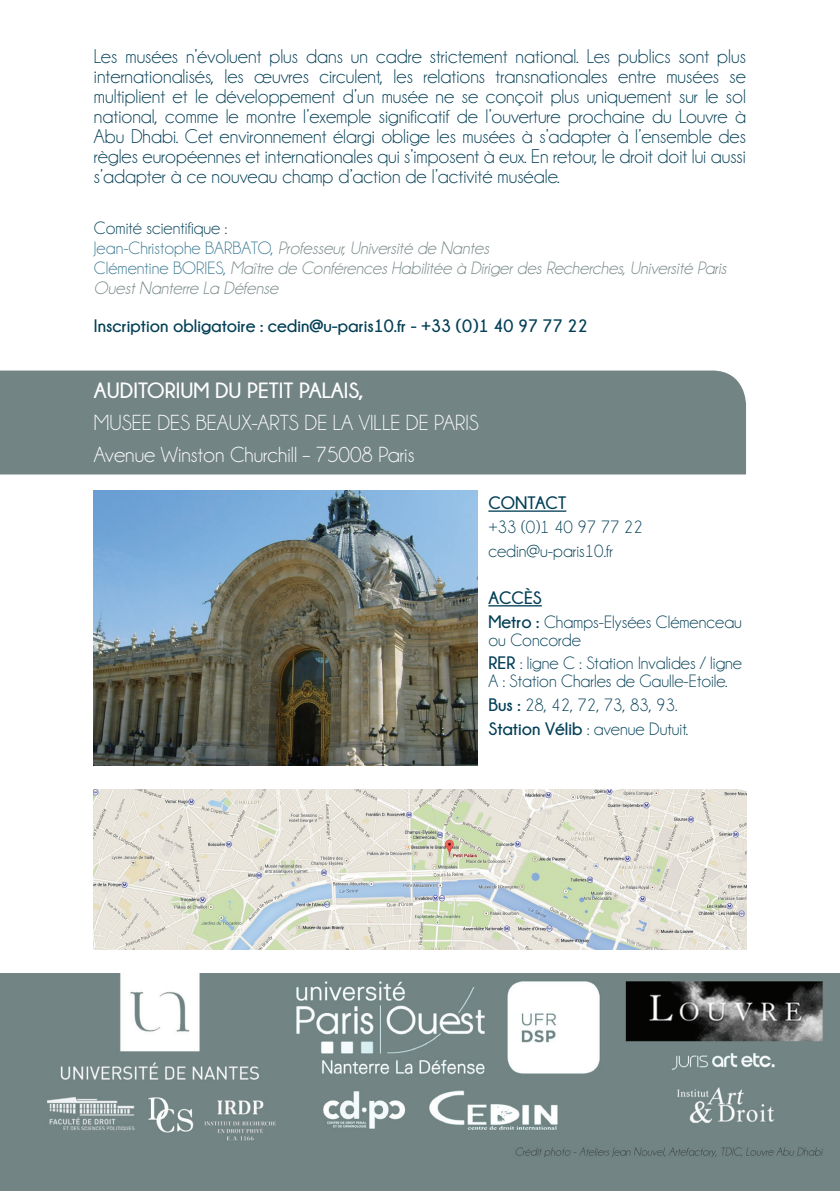
<style>
.page{position:relative;width:840px;height:1191px;background:#fff}
.page>*{position:absolute;margin:0;border:0;box-sizing:border-box;transform-origin:0 0}
.t1{font:22px/32px "Champagne&Limousines";color:#fff}
.t2{font:700 22px "Champagne&Limousines";color:#fff}
.t3{font:20px/20px "Champagne&Limousines";color:#033f56;text-align:justify}
.t4{font:18px/23.6px "Champagne&Limousines";color:#033f56}
.t5{font:italic 18px/20px "Champagne&Limousines";color:#738484}
.t6{font:700 18px "Champagne&Limousines";color:#033f56}
.s1{font-style:normal;color:#033f56}
.s2{font-style:normal;color:#3b7992}
.s3{font-weight:700}
</style>
<div class="page">
<div style="left:0;top:370px;width:745px;height:104px;background:#738484"></div>
<hr style="left:488px;top:510px;width:78px;height:2px;background:#033f56">
<hr style="left:488px;top:605px;width:53px;height:1px;background:#033f56">
<img style="left:0;top:973px;width:839px;height:218px">
<img style="left:94px;top:490px;width:383px;height:276px">
<img style="left:94px;top:789px;width:651px;height:160px">
<p class="t3" style="left:94px;top:46px;width:653px">Les musées n’évoluent plus dans un cadre strictement national. Les publics sont plus internationalisés, les œuvres circulent, les relations transnationales entre musées se multiplient et le développement d’un musée ne se conçoit plus uniquement sur le sol national, comme le montre l’exemple significatif de l’ouverture prochaine du Louvre à Abu Dhabi. Cet environnement élargi oblige les musées à s’adapter à l’ensemble des règles européennes et internationales qui s’imposent à eux. En retour, le droit doit lui aussi s’adapter à ce nouveau champ d’action de l’activité muséale.</p>
<p class="t5" style="left:94px;top:218px;width:633px"><span class="s1">Comité scientifique :<br></span><span class="s2">Jean-Christophe BARBATO,</span> Professeur, Université de Nantes<br><span class="s2">Clémentine BORIES,</span> Maître de Conférences Habilitée à Diriger des Recherches, Université Paris Ouest Nanterre La Défense</p>
<p class="t6" style="left:94px;top:316px;width:495px">Inscription obligatoire : cedin@u-paris10.fr - +33 (0)1 40 97 77 22</p>
<p class="t2" style="left:94px;top:378px;width:271px">AUDITORIUM DU PETIT PALAIS,</p>
<p class="t1" style="left:94px;top:407px;width:386px">MUSEE DES BEAUX-ARTS DE LA VILLE DE PARIS<br>Avenue Winston Churchill – 75008 Paris</p>
<p class="t6" style="left:488px;top:493px;width:79px">CONTACT</p>
<p class="t4" style="left:488px;top:515px;width:156px">+33 (0)1 40 97 77 22 cedin@u-paris10.fr</p>
<p class="t4" style="left:488px;top:586px;width:255px"><span class="s3">ACCÈS<br>Metro :</span> Champs-Elysées Clémenceau</p>
<p class="t4" style="left:488px;top:628px;width:255px">ou Concorde<br><span class="s3">RER</span> : ligne C : Station Invalides / ligne</p>
<p class="t4" style="left:488px;top:669px;width:240px">A : Station Charles de Gaulle-Etoile.<br><span class="s3">Bus :</span> 28, 42, 72, 73, 83, 93.<br><span class="s3">Station Vélib</span> : avenue Dutuit.</p>
</div>
